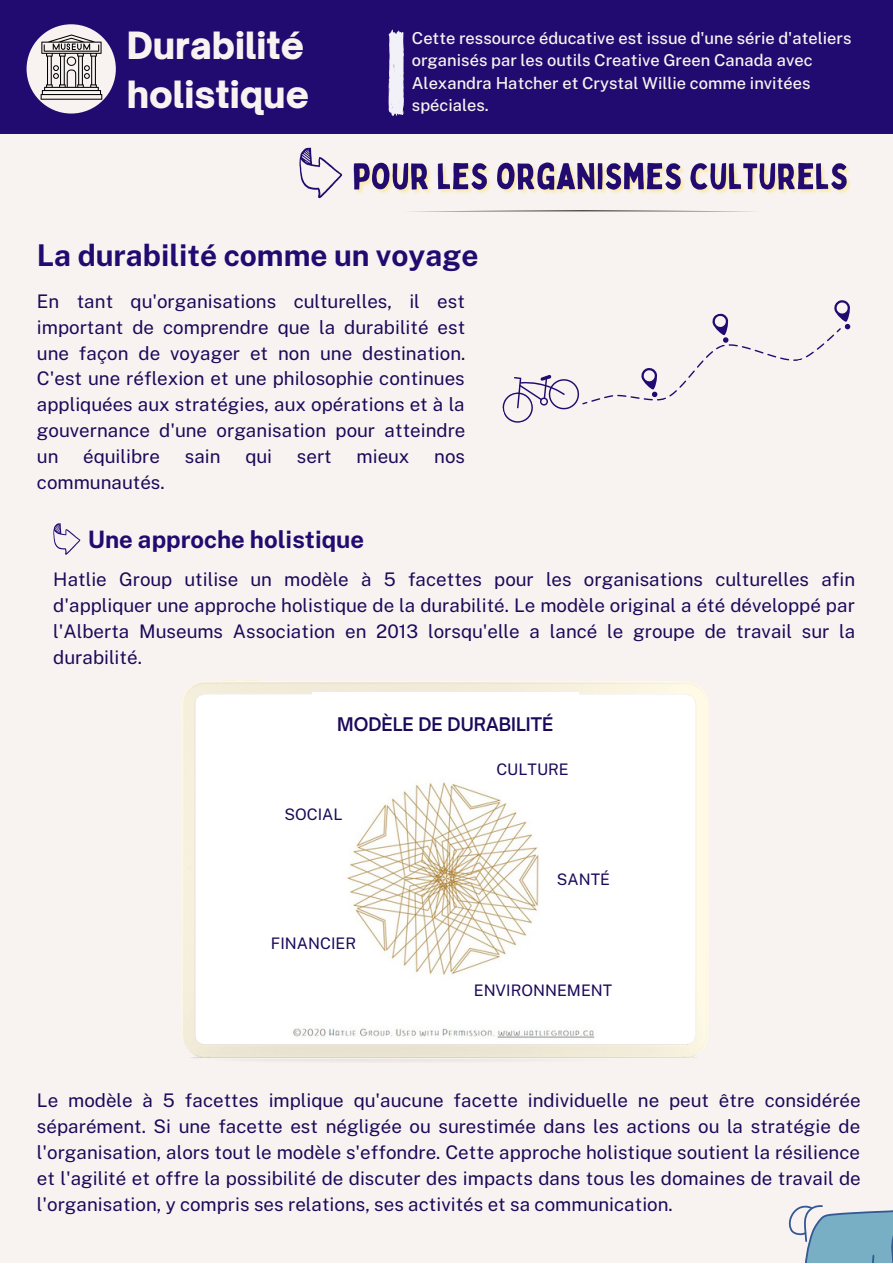
<style>
.page{position:relative;width:893px;height:1264px;background:#fff}
.page>*{position:absolute;margin:0;border:0;box-sizing:border-box;transform-origin:0 0}
.t1{font:900 36px/49.5px "Open Sauce One";color:#f8f3f1}
.t2{font:700 30px "Public Sans";color:#220b70}
.t3{font:700 24px "Public Sans";color:#220b70}
.t4{font:18.75px/25.8px "Public Sans";color:#1b0959;text-align:justify}
.t5{font:600 18px "Open Sauce One";color:#1b0959}
.t6{font:500 16.5px/22.5px "Public Sans";color:#f8f3f1}
.t7{font:15.9px "Public Sans";color:#1b0959}
</style>
<div class="page">
<div style="left:0;top:0;width:892px;height:1262px;background:#f8f3f1"></div>
<div style="left:0;top:0;width:892px;height:134px;background:#220b70"></div>
<div style="left:27px;top:24px;width:89px;height:89px;background:#f8f3f1;border-radius:50%"></div>
<svg style="left:388px;top:30px;width:16px;height:86px"></svg>
<svg style="left:502px;top:300px;width:349px;height:123px"></svg>
<svg style="left:53px;top:523px;width:27px;height:31px"></svg>
<svg style="left:41px;top:34px;width:61px;height:66px"></svg>
<svg style="left:299px;top:147px;width:43px;height:51px"></svg>
<svg style="left:468px;top:210px;width:230px;height:1px"></svg>
<svg style="left:788px;top:1205px;width:104px;height:57px"></svg>
<img style="left:353px;top:162px;width:498px;height:32px">
<img style="left:182px;top:680px;width:526px;height:382px">
<div style="left:546px;top:867px;width:100px;height:22px;background:#fff"></div>
<div style="left:479px;top:759px;width:100px;height:22px;background:#fff"></div>
<div style="left:473px;top:969px;width:148px;height:34px;background:#fff"></div>
<div style="left:263px;top:931px;width:100px;height:22px;background:#fff"></div>
<div style="left:263px;top:804px;width:100px;height:23px;background:#fff"></div>
<div style="left:312px;top:692px;width:267px;height:60px;background:#fff"></div>
<p class="t1" style="left:127px;top:20px;width:184px">Durabilité holistique</p>
<p class="t6" style="left:412px;top:26px;width:441px">Cette ressource éducative est issue d'une série d'ateliers organisés par les outils Creative Green Canada avec Alexandra Hatcher et Crystal Willie comme invitées spéciales.</p>
<p class="t2" style="left:37px;top:238px;width:443px">La durabilité comme un voyage</p>
<p class="t4" style="left:37px;top:288px;width:430px">En tant qu'organisations culturelles, il est important de comprendre que la durabilité est une façon de voyager et non une destination.<br>C'est une réflexion et une philosophie continues appliquées aux stratégies, aux opérations et à la gouvernance d'une organisation pour atteindre un</p>
<p class="t4" style="left:83px;top:443px;width:78px">équilibre</p>
<p class="t4" style="left:185px;top:443px;width:37px">sain</p>
<p class="t4" style="left:245px;top:443px;width:28px">qui</p>
<p class="t4" style="left:297px;top:443px;width:36px">sert</p>
<p class="t4" style="left:356px;top:443px;width:54px">mieux</p>
<p class="t4" style="left:434px;top:443px;width:32px">nos</p>
<p class="t4" style="left:37px;top:469px;width:129px">communautés.</p>
<p class="t3" style="left:88px;top:525px;width:278px">Une approche holistique</p>
<p class="t4" style="left:53px;top:566px;width:803px">Hatlie Group utilise un modèle à 5 facettes pour les organisations culturelles afin d'appliquer une approche holistique de la durabilité. Le modèle original a été développé par l'Alberta Museums Association en 2013 lorsqu'elle a lancé le groupe de travail sur la durabilité.</p>
<p class="t5" style="left:337px;top:713px;width:217px">MODÈLE DE DURABILITÉ</p>
<p class="t7" style="left:284px;top:805px;width:60px">SOCIAL</p>
<p class="t7" style="left:271px;top:933px;width:87px">FINANCIER</p>
<p class="t7" style="left:496px;top:759px;width:74px">CULTURE</p>
<p class="t7" style="left:557px;top:870px;width:55px">SANTÉ</p>
<p class="t7" style="left:474px;top:980px;width:140px">ENVIRONNEMENT</p>
<p class="t4" style="left:37px;top:1087px;width:825px">Le modèle à 5 facettes implique qu'aucune facette individuelle ne peut être considérée séparément. Si une facette est négligée ou surestimée dans les actions ou la stratégie de l'organisation, alors tout le modèle s'effondre. Cette approche holistique soutient la résilience et l'agilité et offre la possibilité de discuter des impacts dans tous les domaines de travail de l'organisation, y compris ses relations, ses activités et sa communication.</p>
</div>
